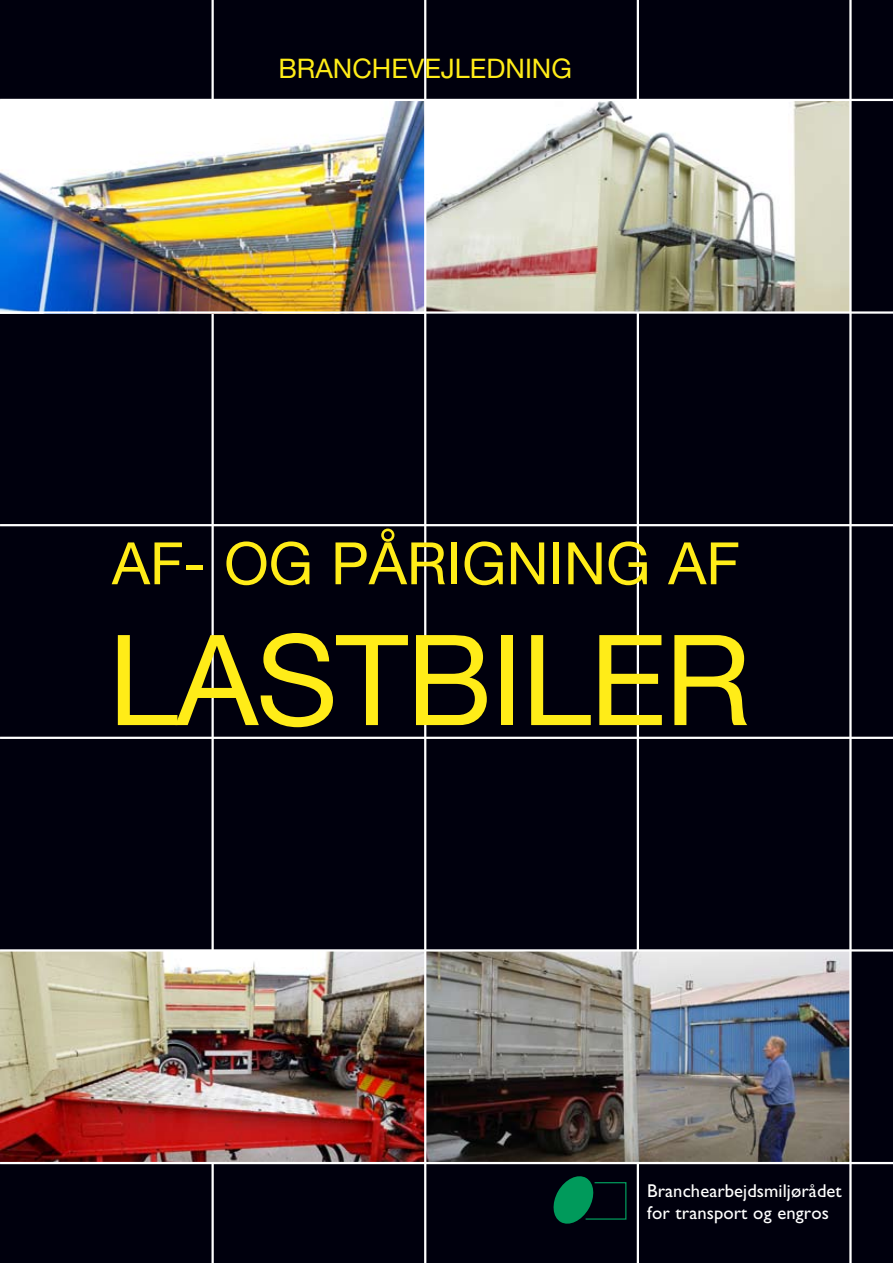
<style>
.page{position:relative;width:893px;height:1263px;background:#00000d}
.page>*{position:absolute;margin:0;border:0;box-sizing:border-box;transform-origin:0 0}
.t1{font:126px "Helvetica Neue";letter-spacing:-.015em;color:#ffec18}
.t2{font:58.5px "Helvetica Neue";color:#ffec18}
.t3{font:27px "Helvetica Neue";color:#ffec18}
.t4{font:18.6px/22.4px "Gill Sans";letter-spacing:.005em;color:#fff}
</style>
<div class="page">
<hr style="left:212px;top:0;width:2px;height:1263px;background:#fff">
<hr style="left:637px;top:0;width:2px;height:1263px;background:#fff">
<hr style="left:0;top:524px;width:893px;height:2px;background:#fff">
<hr style="left:0;top:737px;width:893px;height:2px;background:#fff">
<img style="left:0;top:101px;width:424px;height:210px">
<img style="left:426px;top:101px;width:423px;height:210px">
<img style="left:0;top:951px;width:424px;height:211px">
<img style="left:426px;top:951px;width:423px;height:211px">
<svg style="left:553px;top:1176px;width:74px;height:48px"></svg>
<hr style="left:0;top:99px;width:893px;height:2px;background:#fff">
<hr style="left:0;top:949px;width:893px;height:2px;background:#fff">
<hr style="left:424px;top:0;width:2px;height:1263px;background:#fff">
<hr style="left:0;top:1162px;width:893px;height:2px;background:#fff">
<hr style="left:0;top:311px;width:893px;height:3px;background:#fff">
<hr style="left:849px;top:0;width:3px;height:1263px;background:#fff">
<h3 class="t3" style="left:278px;top:52px;width:295px">BRANCHEVEJLEDNING</h3>
<h2 class="t2" style="left:112px;top:528px;width:629px">AF- OG PÅRIGNING AF</h2>
<h1 class="t1" style="left:108px;top:605px;width:644px">LASTBILER</h1>
<p class="t4" style="left:647px;top:1180px;width:196px">Branchearbejdsmiljørådet for transport og engros</p>
</div>
